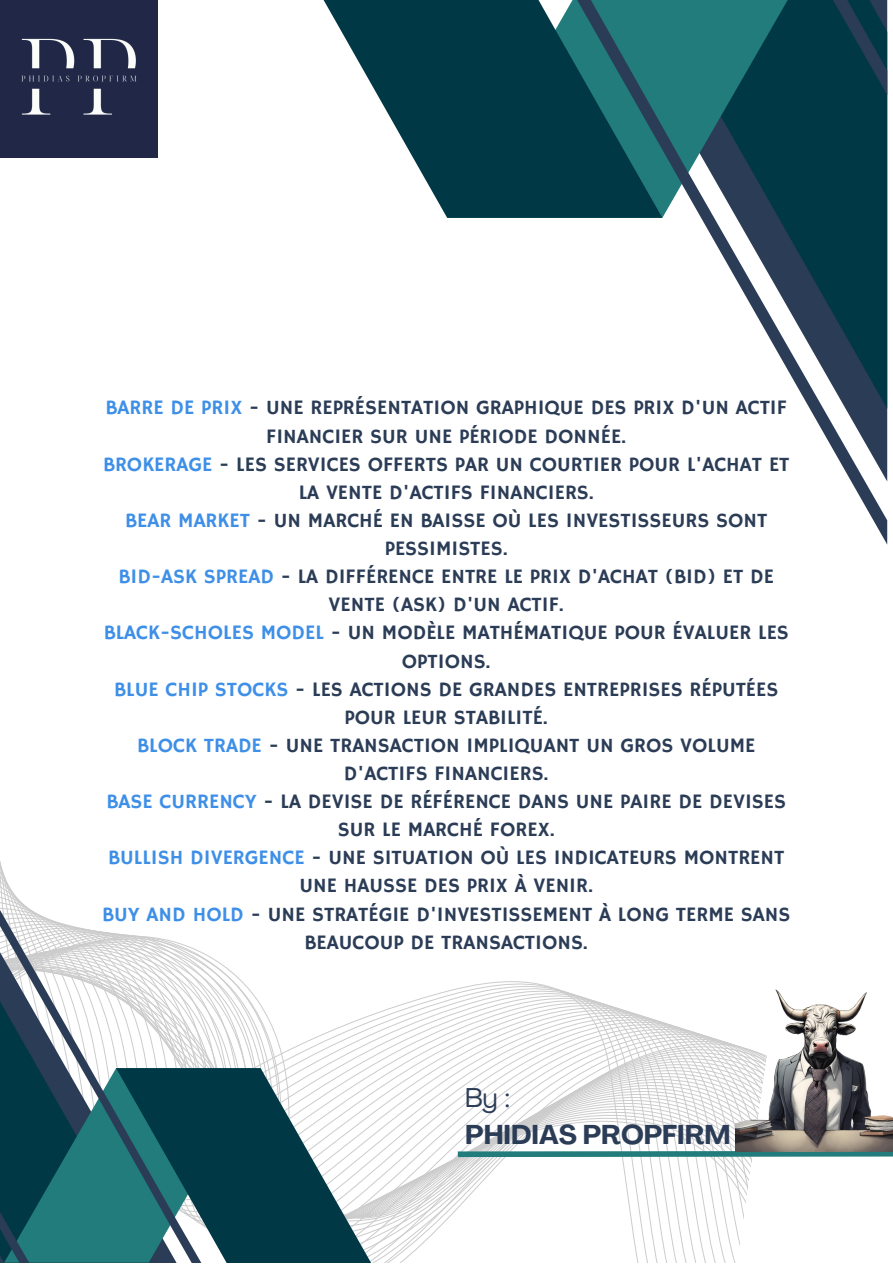
<style>
.page{position:relative;width:893px;height:1264px;background:#fff}
.page>*{position:absolute;margin:0;border:0;box-sizing:border-box;transform-origin:0 0}
.t1{font:700 26.85px "Agrandir";color:#2b3c56}
.t2{font:26.85px "Agrandir";color:#2b3c56}
.t3{font:20.55px/28px "Hammersmith One";color:#2b3c56;text-align:center}
.s1{color:#3e8fe7}
</style>
<div class="page">
<svg style="left:215px;top:959px;width:537px;height:303px"></svg>
<svg style="left:215px;top:1068px;width:169px;height:194px;fill:#003845"></svg>
<svg style="left:0;top:861px;width:215px;height:401px"></svg>
<svg style="left:323px;top:0;width:192px;height:218px;fill:#003845"></svg>
<svg style="left:515px;top:0;width:372px;height:544px"></svg>
<svg style="left:452px;top:1148px;width:440px;height:11px"></svg>
<img style="left:0;top:0;width:157px;height:157px">
<img style="left:735px;top:984px;width:157px;height:166px">
<p class="t3" style="left:106px;top:395px;width:683px"><span class="s1">BARRE DE PRIX</span> - UNE REPRÉSENTATION GRAPHIQUE DES PRIX D'UN ACTIF<br>FINANCIER SUR UNE PÉRIODE DONNÉE.</p>
<p class="t3" style="left:103px;top:451px;width:688px"><span class="s1">BROKERAGE</span> - LES SERVICES OFFERTS PAR UN COURTIER POUR L'ACHAT ET<br>LA VENTE D'ACTIFS FINANCIERS.</p>
<p class="t3" style="left:125px;top:507px;width:643px"><span class="s1">BEAR MARKET</span> - UN MARCHÉ EN BAISSE OÙ LES INVESTISSEURS SONT<br>PESSIMISTES.</p>
<p class="t3" style="left:118px;top:563px;width:657px"><span class="s1">BID-ASK SPREAD</span> - LA DIFFÉRENCE ENTRE LE PRIX D'ACHAT (BID) ET DE<br>VENTE (ASK) D'UN ACTIF.</p>
<p class="t3" style="left:104px;top:619px;width:686px"><span class="s1">BLACK-SCHOLES MODEL</span> - UN MODÈLE MATHÉMATIQUE POUR ÉVALUER LES<br>OPTIONS.</p>
<p class="t3" style="left:114px;top:676px;width:665px"><span class="s1">BLUE CHIP STOCKS</span> - LES ACTIONS DE GRANDES ENTREPRISES RÉPUTÉES<br>POUR LEUR STABILITÉ.</p>
<p class="t3" style="left:137px;top:732px;width:619px"><span class="s1">BLOCK TRADE</span> - UNE TRANSACTION IMPLIQUANT UN GROS VOLUME<br>D'ACTIFS FINANCIERS.</p>
<p class="t3" style="left:107px;top:788px;width:681px"><span class="s1">BASE CURRENCY</span> - LA DEVISE DE RÉFÉRENCE DANS UNE PAIRE DE DEVISES<br>SUR LE MARCHÉ FOREX.</p>
<p class="t3" style="left:108px;top:844px;width:677px"><span class="s1">BULLISH DIVERGENCE</span> - UNE SITUATION OÙ LES INDICATEURS MONTRENT<br>UNE HAUSSE DES PRIX À VENIR.</p>
<p class="t3" style="left:102px;top:900px;width:689px"><span class="s1">BUY AND HOLD</span> - UNE STRATÉGIE D'INVESTISSEMENT À LONG TERME SANS<br>BEAUCOUP DE TRANSACTIONS.</p>
<p class="t2" style="left:465px;top:1087px;width:46px">By :</p>
<p class="t1" style="left:465px;top:1123px;width:267px">PHIDIAS PROPFIRM</p>
</div>
